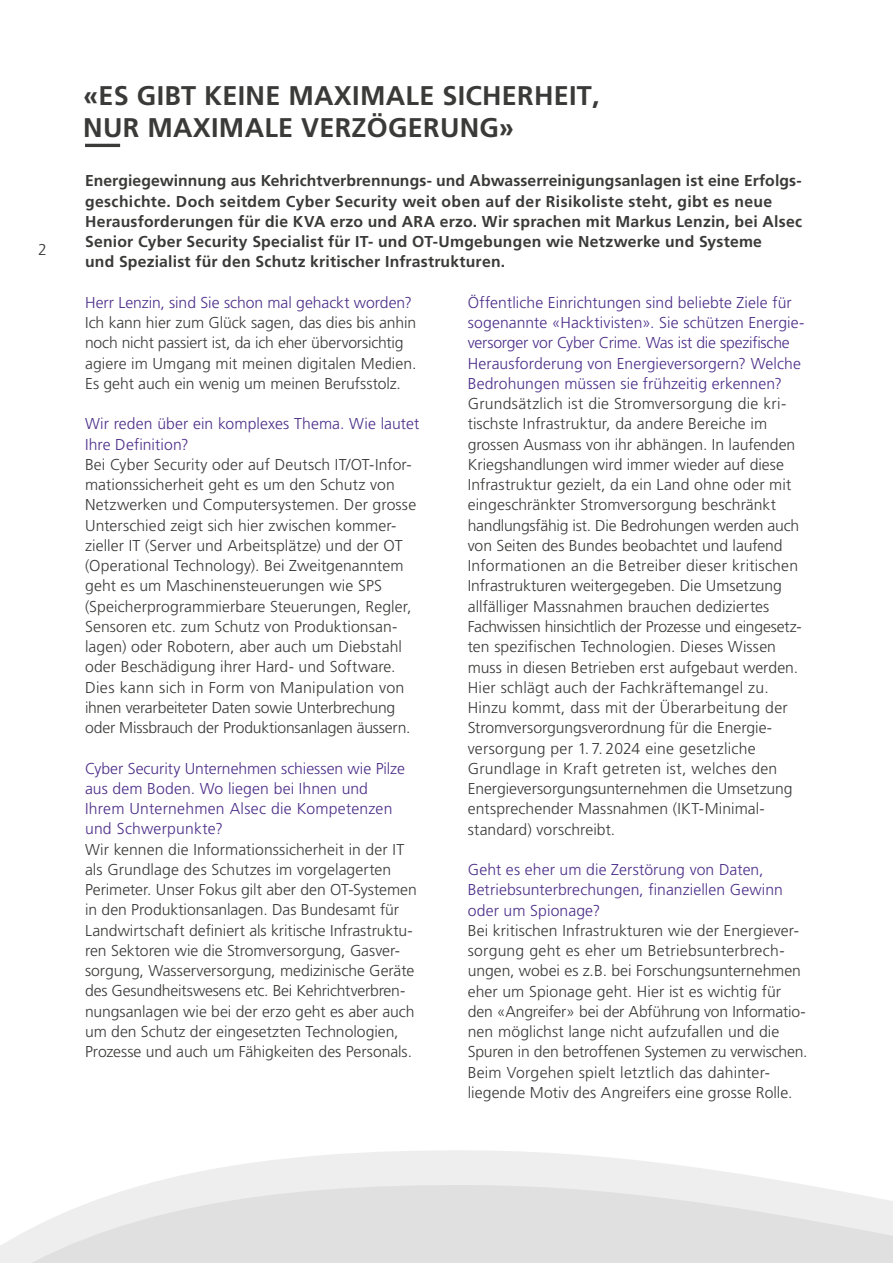
<style>
.page{position:relative;width:893px;height:1263px;background:#fff}
.page>*{position:absolute;margin:0;border:0;box-sizing:border-box;transform-origin:0 0}
.t1{font:700 27px/31.5px "Frutiger LT Std";letter-spacing:.01em;color:#3a3a39}
.t2{font:300 15.75px/20.2px "Frutiger LT Std";color:#3a3a39}
.t3{font:300 15.75px/20.2px "Frutiger LT Std";letter-spacing:.005em;color:#4d2f89}
.t4{font:700 15.75px/20.2px "Frutiger LT Std";letter-spacing:.015em;color:#3a3a39}
</style>
<div class="page">
<svg style="left:148px;top:1150px;width:650px;height:34px;fill:#eee"></svg>
<svg style="left:0;top:1184px;width:893px;height:79px;background:#e5e5e5"></svg>
<hr style="left:85px;top:144px;width:35px;height:3px;background:#3a3a39">
<p class="t2" style="left:38px;top:240px;width:10px">2</p>
<h1 class="t1" style="left:83px;top:80px;width:518px">«ES GIBT KEINE MAXIMALE SICHERHEIT,<br>NUR MAXIMALE VERZÖGERUNG»</h1>
<p class="t4" style="left:85px;top:171px;width:719px">Energiegewinnung aus Kehrichtverbrennungs- und Abwasserreinigungsanlagen ist eine Erfolgs&shy;geschichte. Doch seitdem Cyber Security weit oben auf der Risikoliste steht, gibt es neue Herausforderungen für die KVA erzo und ARA erzo. Wir sprachen mit Markus Lenzin, bei Alsec Senior Cyber Security Specialist für IT- und OT-Umgebungen wie Netzwerke und Systeme<br>und Spezialist für den Schutz kritischer Infrastrukturen.</p>
<p class="t3" style="left:85px;top:292px;width:329px">Herr Lenzin, sind Sie schon mal gehackt worden?</p>
<p class="t2" style="left:85px;top:313px;width:333px">Ich kann hier zum Glück sagen, das dies bis anhin noch nicht passiert ist, da ich eher übervorsichtig agiere im Umgang mit meinen digitalen Medien.<br>Es geht auch ein wenig um meinen Berufsstolz.</p>
<p class="t3" style="left:85px;top:414px;width:336px">Wir reden über ein komplexes Thema. Wie lautet<br>Ihre Definition?</p>
<p class="t2" style="left:85px;top:454px;width:333px">Bei Cyber Security oder auf Deutsch IT/OT-Infor&shy;mationssicherheit geht es um den Schutz von Netzwerken und Computersystemen. Der grosse Unterschied zeigt sich hier zwischen kommer&shy;zieller IT (Server und Arbeitsplätze) und der OT (Operational Technology). Bei Zweitgenanntem geht es um Maschinensteuerungen wie SPS (Speicherprogrammierbare Steuerungen, Regler, Sensoren etc. zum Schutz von Produktionsan&shy;lagen) oder Robotern, aber auch um Diebstahl oder Beschädigung ihrer Hard- und Software.<br>Dies kann sich in Form von Manipulation von ihnen verarbeiteter Daten sowie Unterbrechung oder Missbrauch der Produktionsanlagen äussern.</p>
<p class="t3" style="left:85px;top:758px;width:321px">Cyber Security Unternehmen schiessen wie Pilze aus dem Boden. Wo liegen bei Ihnen und Ihrem Unternehmen Alsec die Kompetenzen und Schwerpunkte?</p>
<p class="t2" style="left:85px;top:839px;width:333px">Wir kennen die Informationssicherheit in der IT als Grundlage des Schutzes im vorgelagerten Perimeter. Unser Fokus gilt aber den OT-Systemen in den Produktionsanlagen. Das Bundesamt für Landwirtschaft definiert als kritische Infrastruktu&shy;ren Sektoren wie die Stromversorgung, Gasver&shy;sorgung, Wasserversorgung, medizinische Geräte des Gesundheitswesens etc. Bei Kehrichtverbren&shy;nungsanlagen wie bei der erzo geht es aber auch um den Schutz der eingesetzten Technologien, Prozesse und auch um Fähigkeiten des Personals.</p>
<p class="t3" style="left:468px;top:293px;width:338px">Öffentliche Einrichtungen sind beliebte Ziele für sogenannte «Hacktivisten». Sie schützen Energie&shy;versorger vor Cyber Crime. Was ist die spezifische Herausforderung von Energieversorgern? Welche Bedrohungen müssen sie frühzeitig erkennen?</p>
<p class="t2" style="left:468px;top:394px;width:336px">Grundsätzlich ist die Stromversorgung die kri&shy;tischste Infrastruktur, da andere Bereiche im grossen Ausmass von ihr abhängen. In laufenden Kriegshandlungen wird immer wieder auf diese Infrastruktur gezielt, da ein Land ohne oder mit eingeschränkter Stromversorgung beschränkt handlungsfähig ist. Die Bedrohungen werden auch von Seiten des Bundes beobachtet und laufend Informationen an die Betreiber dieser kritischen Infrastrukturen weitergegeben. Die Umsetzung allfälliger Massnahmen brauchen dediziertes Fachwissen hinsichtlich der Prozesse und eingesetz&shy;ten spezifischen Technologien. Dieses Wissen muss in diesen Betrieben erst aufgebaut werden.<br>Hier schlägt auch der Fachkräftemangel zu.<br>Hinzu kommt, dass mit der Überarbeitung der Stromversorgungsverordnung für die Energie&shy;versorgung per 1. 7. 2024 eine gesetzliche Grundlage in Kraft getreten ist, welches den Energieversorgungsunternehmen die Umsetzung entsprechender Massnahmen (IKT-Minimal&shy;standard) vorschreibt.</p>
<p class="t3" style="left:468px;top:860px;width:317px">Geht es eher um die Zerstörung von Daten,<br>Betriebsunterbrechungen, finanziellen Gewinn oder um Spionage?</p>
<p class="t2" style="left:468px;top:920px;width:341px">Bei kritischen Infrastrukturen wie der Energiever&shy;sorgung geht es eher um Betriebsunterbrech&shy;ungen, wobei es z.B. bei Forschungsunternehmen eher um Spionage geht. Hier ist es wichtig für den «Angreifer» bei der Abführung von Informatio&shy;nen möglichst lange nicht aufzufallen und die Spuren in den betroffenen Systemen zu verwischen.<br>Beim Vorgehen spielt letztlich das dahinter&shy;liegende Motiv des Angreifers eine grosse Rolle.</p>
</div>
